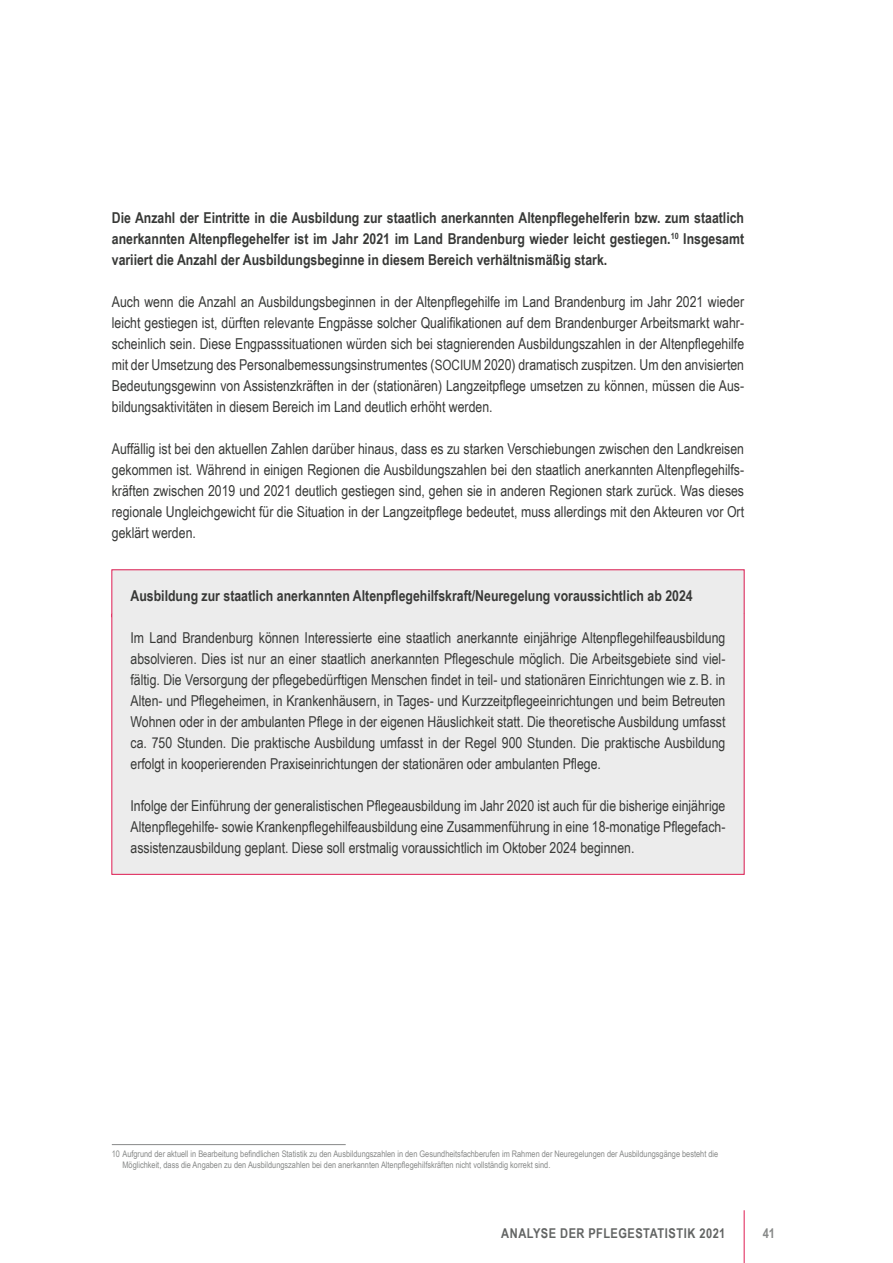
<style>
.page{position:relative;width:893px;height:1263px;background:#fff}
.page>*{position:absolute;margin:0;border:0;box-sizing:border-box;transform-origin:0 0}
.Info_box{font:15px/21px "Arial Narrow";color:#383937;text-align:justify}
.Infobox_H{font:700 15px/21px "Arial Narrow";color:#383937;text-align:justify}
.t1{font:700 13.5px "Arial Narrow";letter-spacing:.035em;color:#626463}
.t2{font:700 13.5px "Arial Narrow";color:#878988}
.Fußnoten{font:9px/10.5px "Arial Narrow";color:#878988}
.s1{font-size:14.25px}
</style>
<div class="page">
<hr style="left:744px;top:1210px;width:1px;height:53px;background:#df1c52">
<div style="left:112px;top:570px;width:632px;height:45px;background:#ececec"></div>
<div style="left:112px;top:614px;width:632px;height:260px;background:#ececec"></div>
<hr style="left:112px;top:1144px;width:234px;height:1px;background:#878988">
<p class="Infobox_H" style="left:112px;top:207px;width:634px">Die Anzahl der Eintritte in die Ausbildung zur staatlich anerkannten Altenpflegehelferin bzw. zum staatlich anerkannten Altenpflegehelfer ist im Jahr 2021 im Land Brandenburg wieder leicht gestiegen.<sup>10</sup> Insgesamt variiert die Anzahl der Ausbildungsbeginne in diesem Bereich verhältnismäßig stark.</p>
<p class="Info_box" style="left:112px;top:291px;width:634px">Auch wenn die Anzahl an Ausbildungsbeginnen in der Altenpflegehilfe im Land Brandenburg im Jahr 2021 wieder leicht gestiegen ist, dürften relevante Engpässe solcher Qualifikationen auf dem Brandenburger Arbeitsmarkt wahr&shy;scheinlich sein. Diese Engpasssituationen würden sich bei stagnierenden Ausbildungszahlen in der Altenpflegehilfe mit der Umsetzung des Personalbemessungsinstrumentes (<span class="s1">SOCIUM</span> 2020) dramatisch zuspitzen. Um den anvisierten Bedeutungsgewinn von Assistenzkräften in der (stationären) Langzeitpflege umsetzen zu können, müssen die Aus&shy;bildungsaktivitäten in diesem Bereich im Land deutlich erhöht werden.</p>
<p class="Info_box" style="left:112px;top:438px;width:634px">Auffällig ist bei den aktuellen Zahlen darüber hinaus, dass es zu starken Verschiebungen zwischen den Landkreisen gekommen ist. Während in einigen Regionen die Ausbildungszahlen bei den staatlich anerkannten Altenpflegehilfs&shy;kräften zwischen 2019 und 2021 deutlich gestiegen sind, gehen sie in anderen Regionen stark zurück. Was dieses regionale Ungleichgewicht für die Situation in der Langzeitpflege bedeutet, muss allerdings mit den Akteuren vor Ort geklärt werden.</p>
<p class="Infobox_H" style="left:131px;top:585px;width:564px">Ausbildung zur staatlich anerkannten Altenpflegehilfskraft/Neuregelung voraussichtlich ab 2024</p>
<p class="Info_box" style="left:131px;top:627px;width:596px">Im Land Brandenburg können Interessierte eine staatlich anerkannte einjährige Altenpflegehilfeausbildung absolvieren. Dies ist nur an einer staatlich anerkannten Pflegeschule möglich. Die Arbeitsgebiete sind viel&shy;fältig. Die Versorgung der pflegebedürftigen Menschen findet in teil- und stationären Einrichtungen wie z.B. in Alten- und Pflegeheimen, in Krankenhäusern, in Tages- und Kurzzeitpflegeeinrichtungen und beim Betreuten Wohnen oder in der ambulanten Pflege in der eigenen Häuslichkeit statt. Die theoretische Ausbildung umfasst ca. 750 Stunden. Die praktische Ausbildung umfasst in der Regel 900 Stunden. Die praktische Ausbildung erfolgt in kooperierenden Praxiseinrichtungen der stationären oder ambulanten Pflege.</p>
<p class="Info_box" style="left:131px;top:795px;width:596px">Infolge der Einführung der generalistischen Pflegeausbildung im Jahr 2020 ist auch für die bisherige einjährige Altenpflegehilfe- sowie Krankenpflegehilfeausbildung eine Zusammenführung in eine 18-monatige Pflegefach&shy;assistenzausbildung geplant. Diese soll erstmalig voraussichtlich im Oktober 2024 beginnen.</p>
<p class="Fußnoten" style="left:122px;top:1148px;width:597px;text-indent:-11px">10 Aufgrund der aktuell in Bearbeitung befindlichen Statistik zu den Ausbildungszahlen in den Gesundheitsfachberufen im Rahmen der Neuregelungen der Ausbildungsgänge besteht die<br>Möglichkeit, dass die Angaben zu den Ausbildungszahlen bei den anerkannten Altenpflegehilfskräften nicht vollständig korrekt sind.</p>
<p class="t1" style="left:501px;top:1223px;width:226px">ANALYSE DER PFLEGESTATISTIK 2021</p>
<p class="t2" style="left:763px;top:1223px;width:14px">41</p>
</div>
